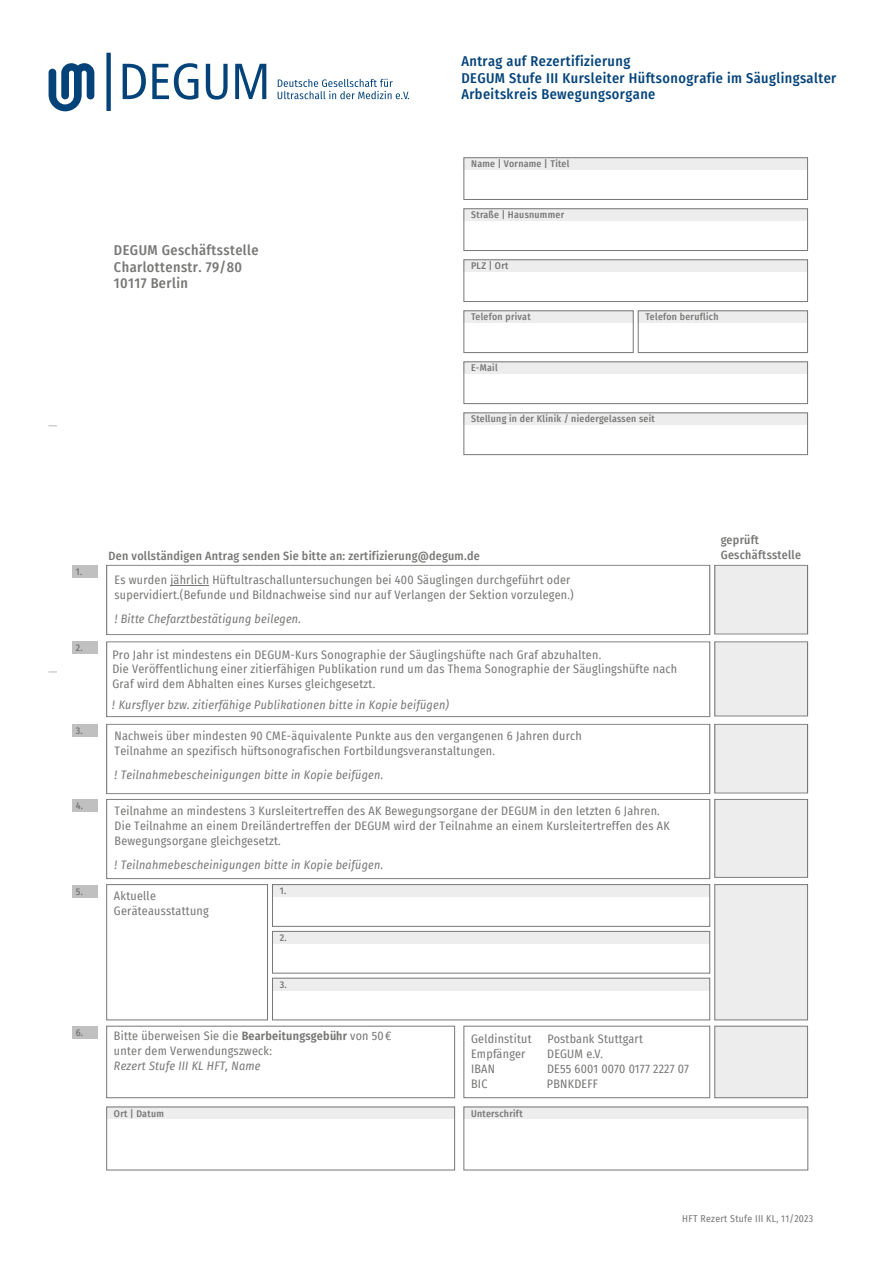
<style>
.page{position:relative;width:893px;height:1263px;background:#fff}
.page>*{position:absolute;margin:0;border:0;box-sizing:border-box;transform-origin:0 0}
.t1{font:500 14.25px/16.5px "Fira Sans Condensed";letter-spacing:.03em;color:#04437a}
.t2{font:500 14.25px/16.5px "Fira Sans Condensed";letter-spacing:.03em;color:#777776}
.t3{font:12px/15px "Fira Sans Condensed";letter-spacing:.02em;color:#777776}
.t4{font:italic 12px "Fira Sans Condensed";letter-spacing:.02em;color:#777776}
.t5{font:500 12px/15px "Fira Sans Condensed";letter-spacing:.02em;color:#777776}
.t6{font:500 9.75px "Fira Sans Condensed";letter-spacing:.03em;color:#777776}
.t7{font:9.75px "Fira Sans Condensed";letter-spacing:.03em;color:#777776}
.s1{font-weight:600}
.s2{font-style:italic}
.s3{font-style:inherit}
</style>
<div class="page">
<div style="left:72px;top:565px;width:26px;height:13px;background:#c0c0c0"></div>
<div style="left:714px;top:565px;width:94px;height:69px;background:#ededed;border:1px solid #777776"></div>
<div style="left:106px;top:565px;width:604px;height:70px;border:1px solid #777776"></div>
<hr style="left:171px;top:585px;width:38px;height:1px;background:#777776">
<div style="left:72px;top:885px;width:26px;height:13px;background:#c0c0c0"></div>
<div style="left:714px;top:884px;width:94px;height:136px;background:#ededed;border:1px solid #777776"></div>
<svg style="left:123px;top:64px;width:23px;height:35px"></svg>
<svg style="left:152px;top:63px;width:46px;height:37px"></svg>
<svg style="left:206px;top:64px;width:22px;height:36px"></svg>
<svg style="left:235px;top:64px;width:31px;height:35px"></svg>
<div style="left:106px;top:53px;width:5px;height:58px;background:#04437a"></div>
<svg style="left:278px;top:79px;width:131px;height:20px"></svg>
<svg style="left:49px;top:63px;width:45px;height:48px"></svg>
<div style="left:272px;top:978px;width:438px;height:12px;background:#ededed"></div>
<div style="left:272px;top:931px;width:438px;height:12px;background:#ededed"></div>
<div style="left:272px;top:931px;width:438px;height:42px;border:1px solid #777776"></div>
<div style="left:106px;top:884px;width:162px;height:136px;border:1px solid #777776"></div>
<div style="left:272px;top:884px;width:438px;height:13px;background:#ededed"></div>
<div style="left:272px;top:884px;width:438px;height:43px;border:1px solid #777776"></div>
<div style="left:272px;top:978px;width:438px;height:42px;border:1px solid #777776"></div>
<div style="left:463px;top:208px;width:345px;height:13px;background:#ededed"></div>
<div style="left:463px;top:208px;width:345px;height:43px;border:1px solid #777776"></div>
<div style="left:463px;top:157px;width:345px;height:13px;background:#ededed"></div>
<div style="left:463px;top:157px;width:345px;height:43px;border:1px solid #777776"></div>
<div style="left:463px;top:259px;width:345px;height:13px;background:#ededed"></div>
<div style="left:463px;top:259px;width:345px;height:43px;border:1px solid #777776"></div>
<div style="left:463px;top:310px;width:171px;height:13px;background:#ededed"></div>
<div style="left:463px;top:310px;width:171px;height:43px;border:1px solid #777776"></div>
<div style="left:638px;top:310px;width:170px;height:13px;background:#ededed"></div>
<div style="left:638px;top:310px;width:170px;height:43px;border:1px solid #777776"></div>
<div style="left:463px;top:361px;width:345px;height:13px;background:#ededed"></div>
<div style="left:463px;top:412px;width:345px;height:13px;background:#ededed"></div>
<div style="left:463px;top:361px;width:345px;height:43px;border:1px solid #777776"></div>
<div style="left:463px;top:412px;width:345px;height:43px;border:1px solid #777776"></div>
<div style="left:72px;top:641px;width:26px;height:13px;background:#c0c0c0"></div>
<div style="left:714px;top:641px;width:94px;height:75px;background:#ededed;border:1px solid #777776"></div>
<div style="left:106px;top:641px;width:604px;height:76px;border:1px solid #777776"></div>
<div style="left:72px;top:724px;width:26px;height:13px;background:#c0c0c0"></div>
<div style="left:714px;top:724px;width:94px;height:69px;background:#ededed;border:1px solid #777776"></div>
<div style="left:106px;top:724px;width:604px;height:70px;border:1px solid #777776"></div>
<div style="left:72px;top:1026px;width:26px;height:12px;background:#c0c0c0"></div>
<div style="left:714px;top:1026px;width:94px;height:72px;background:#ededed;border:1px solid #777776"></div>
<div style="left:106px;top:1026px;width:349px;height:72px;border:1px solid #777776"></div>
<div style="left:463px;top:1026px;width:247px;height:72px;border:1px solid #777776"></div>
<div style="left:463px;top:1106px;width:345px;height:13px;background:#ededed"></div>
<div style="left:463px;top:1106px;width:345px;height:64px;border:1px solid #777776"></div>
<div style="left:106px;top:1106px;width:349px;height:13px;background:#ededed"></div>
<div style="left:106px;top:1106px;width:349px;height:64px;border:1px solid #777776"></div>
<div style="left:72px;top:799px;width:26px;height:13px;background:#c0c0c0"></div>
<div style="left:714px;top:799px;width:94px;height:79px;background:#ededed;border:1px solid #777776"></div>
<div style="left:106px;top:799px;width:604px;height:80px;border:1px solid #777776"></div>
<p class="t1" style="left:461px;top:52px;width:376px">Antrag auf Rezertifizierung<br>DEGUM Stufe III Kursleiter Hüftsonografie im Säuglingsalter<br>Arbeitskreis Bewegungsorgane</p>
<p class="t6" style="left:471px;top:156px;width:100px">Name | Vorname | Titel</p>
<p class="t2" style="left:114px;top:241px;width:146px">DEGUM Geschäftsstelle<br>Charlottenstr. 79/80<br>10117 Berlin</p>
<p class="t6" style="left:471px;top:207px;width:95px">Straße | Hausnummer</p>
<p class="t6" style="left:471px;top:258px;width:39px">PLZ | Ort</p>
<p class="t6" style="left:471px;top:309px;width:61px">Telefon privat</p>
<p class="t6" style="left:645px;top:309px;width:74px">Telefon beruflich</p>
<p class="t6" style="left:471px;top:360px;width:28px">E-Mail</p>
<p class="t6" style="left:471px;top:411px;width:185px">Stellung in der Klinik / niedergelassen seit</p>
<p class="t6" style="left:76px;top:564px;width:8px">1.</p>
<p class="t6" style="left:76px;top:640px;width:9px">2.</p>
<p class="t5" style="left:109px;top:547px;width:373px">Den vollständigen Antrag senden Sie bitte an: zertifizierung@degum.de</p>
<p class="t3" style="left:115px;top:572px;width:461px">Es wurden jährlich Hüftultraschalluntersuchungen bei 400 Säuglingen durchgeführt oder supervidiert.(Befunde und Bildnachweise sind nur auf Verlangen der Sektion vorzulegen.)</p>
<p class="t4" style="left:115px;top:610px;width:188px">! Bitte Chefarztbestätigung beilegen.</p>
<p class="t3" style="left:112px;top:647px;width:566px;line-height:14.4px">Pro Jahr ist mindestens ein DEGUM-Kurs Sonographie der Säuglingshüfte nach Graf abzuhalten.<br>Die Veröffentlichung einer zitierfähigen Publikation rund um das Thema Sonographie der Säuglingshüfte nach<br>Graf wird dem Abhalten eines Kurses gleichgesetzt.</p>
<p class="t4" style="left:112px;top:696px;width:339px">! Kursflyer bzw. zitierfähige Publikationen bitte in Kopie beifügen)</p>
<p class="t6" style="left:76px;top:723px;width:9px">3.</p>
<p class="t3" style="left:115px;top:728px;width:469px">Nachweis über mindesten 90 CME-äquivalente Punkte aus den vergangenen 6 Jahren durch<br>Teilnahme an spezifisch hüftsonografischen Fortbildungsveranstaltungen.</p>
<p class="t4" style="left:115px;top:765px;width:270px">! Teilnahmebescheinigungen bitte in Kopie beifügen.</p>
<p class="t6" style="left:76px;top:798px;width:9px">4.</p>
<p class="t6" style="left:76px;top:883px;width:9px">5.</p>
<p class="t3" style="left:115px;top:803px;width:557px">Teilnahme an mindestens 3 Kursleitertreffen des AK Bewegungsorgane der DEGUM in den letzten 6 Jahren.<br>Die Teilnahme an einem Dreiländertreffen der DEGUM wird der Teilnahme an einem Kursleitertreffen des AK<br>Bewegungsorgane gleichgesetzt.</p>
<p class="t4" style="left:115px;top:855px;width:270px">! Teilnahmebescheinigungen bitte in Kopie beifügen.</p>
<p class="t3" style="left:114px;top:888px;width:96px">Aktuelle<br>Geräteausstattung</p>
<p class="t6" style="left:280px;top:883px;width:8px">1.</p>
<p class="t6" style="left:280px;top:929px;width:8px">2.</p>
<p class="t6" style="left:280px;top:976px;width:8px">3.</p>
<p class="t6" style="left:76px;top:1024px;width:9px">6.</p>
<p class="t3" style="left:114px;top:1028px;width:279px">Bitte überweisen Sie die <span class="s1">Bearbeitungsgebühr</span> von 50€ unter dem Verwendungszweck:<br><span class="s2">Rezert Stufe</span> <span class="s2">I</span><span class="s2">II KL</span> <span class="s2">HFT</span><span class="s2">,</span> <span class="s2">Name</span></p>
<p class="t3" style="left:471px;top:1030px;width:62px">Geldinstitut</p>
<p class="t3" style="left:547px;top:1030px;width:97px">Postbank Stuttgart</p>
<p class="t3" style="left:471px;top:1045px;width:56px">Empfänger</p>
<p class="t3" style="left:547px;top:1045px;width:57px">DEGUM e.V.</p>
<p class="t3" style="left:471px;top:1060px;width:25px">IBAN<br>BIC</p>
<p class="t3" style="left:547px;top:1060px;width:143px">DE55 6001 0070 0177 2227 07<br>PBNKDEFF</p>
<p class="t6" style="left:114px;top:1105px;width:51px">Ort | Datum</p>
<p class="t6" style="left:471px;top:1105px;width:53px">Unterschrift</p>
<p class="t5" style="left:721px;top:532px;width:82px">geprüft<br>Geschäftsstelle</p>
<p class="t7" style="left:682px;top:1211px;width:132px">HFT Rezert Stufe <span class="s3">I</span>II KL, 11/2023</p>
</div>
